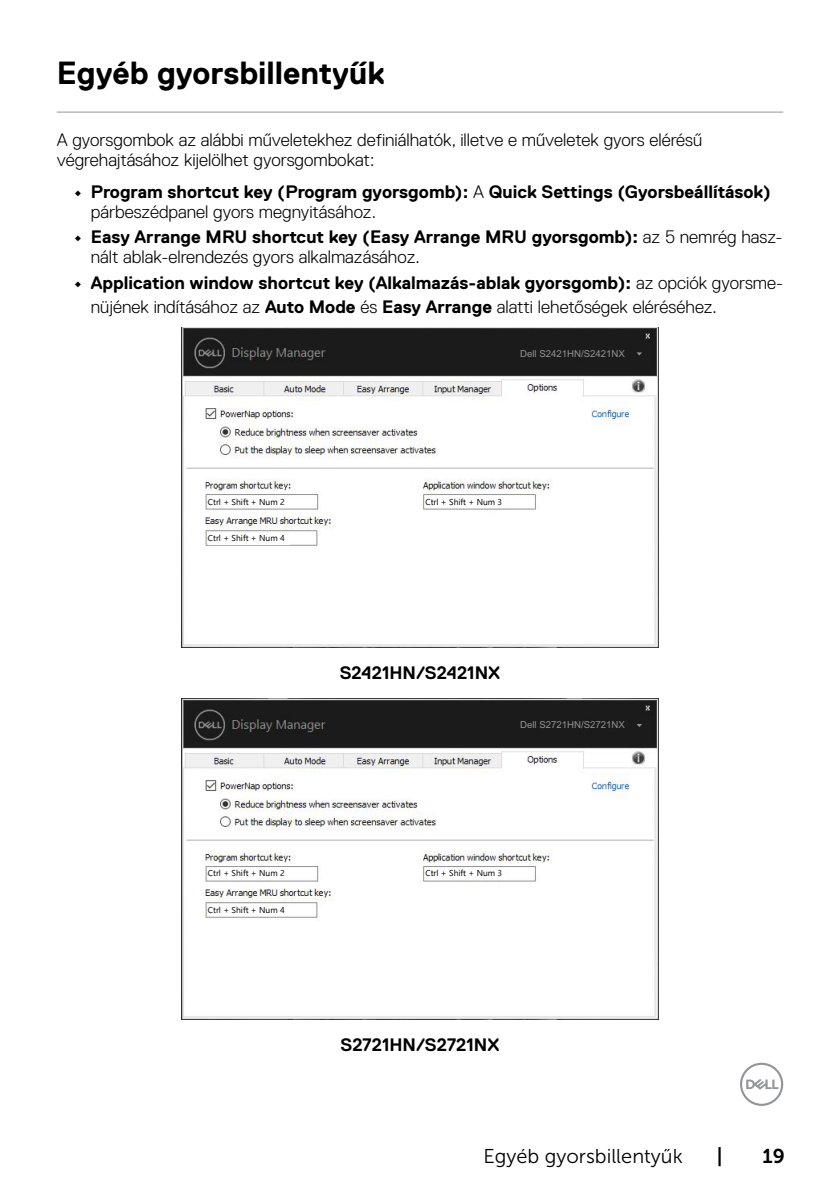
<style>
.page{position:relative;width:840px;height:1191px;background:#fff}
.page>*{position:absolute;margin:0;border:0;box-sizing:border-box;transform-origin:0 0}
.t1{font:700 32px "Dell Replica";color:#000}
.t2{font:20px "Museo Sans For Dell 300";color:#000}
.t3{font:20px "Museo Sans For Dell 700";color:#000}
.t4{font:700 18px/20px "Dell Replica";color:#000}
.t5{font:300 18px/20px "Dell Replica";color:#000}
.t6{font:9.6px "Arial";color:#939393}
.t7{font:8.6px "Ebrima";color:#000}
.s1{font-weight:300}
.s2{font-weight:700}
</style>
<div class="page">
<svg style="left:740px;top:1062px;width:42px;height:44px"></svg>
<hr style="left:57px;top:112px;width:725px;height:1px;background:#939598">
<img style="left:182px;top:327px;width:475px;height:320px">
<div style="left:540px;top:349px;width:103px;height:11px;background:#1b1b1b"></div>
<svg style="left:636px;top:352px;width:5px;height:3px"></svg>
<div style="left:208px;top:496px;width:65px;height:12px;background:#fff"></div>
<div style="left:425px;top:496px;width:82px;height:12px;background:#fff"></div>
<div style="left:208px;top:533px;width:81px;height:11px;background:#fff"></div>
<img style="left:182px;top:698px;width:475px;height:321px">
<div style="left:540px;top:720px;width:103px;height:12px;background:#1b1b1b"></div>
<div style="left:208px;top:867px;width:65px;height:12px;background:#fff"></div>
<div style="left:425px;top:867px;width:82px;height:12px;background:#fff"></div>
<div style="left:208px;top:904px;width:81px;height:12px;background:#fff"></div>
<h1 class="t1" style="left:57px;top:55px;width:329px">Egyéb gyorsbillentyűk</h1>
<p class="t5" style="left:57px;top:130px;width:646px">A gyorsgombok az alábbi műveletekhez definiálhatók, illetve e műveletek gyors elérésű végrehajtásához kijelölhet gyorsgombokat:</p>
<p class="t4" style="left:91px;top:182px;width:681px;text-indent:-17px">• Program shortcut key (Program gyorsgomb): <span class="s1">A</span> Quick Settings (Gyorsbeállítások) <span class="s1">párbeszédpanel gyors megnyitásához.</span></p>
<p class="t5" style="left:91px;top:227px;width:693px;text-indent:-17px"><span class="s2">• Easy Arrange MRU shortcut key (Easy Arrange MRU gyorsgomb):</span> az 5 nemrég hasz&shy;nált ablak-elrendezés gyors alkalmazásához.</p>
<p class="t4" style="left:91px;top:271px;width:693px;line-height:24px;text-indent:-17px">• Application window shortcut key (Alkalmazás-ablak gyorsgomb): <span class="s1">az opciók gyorsme&shy;nüjének indításához az</span> Auto Mode <span class="s1">és</span> Easy Arrange <span class="s1">alatti lehetőségek eléréséhez.</span></p>
<p class="t6" style="left:520px;top:348px;width:106px">Dell S2421HN/S2421NX</p>
<p class="t7" style="left:208px;top:495px;width:78px">Ctrl + Shift + Num 2</p>
<p class="t7" style="left:425px;top:495px;width:78px">Ctrl + Shift + Num 3</p>
<p class="t7" style="left:208px;top:532px;width:78px">Ctrl + Shift + Num 4</p>
<p class="t4" style="left:339px;top:663px;width:162px">S2421HN/S2421NX</p>
<p class="t6" style="left:520px;top:719px;width:106px">Dell S2721HN/S2721NX</p>
<p class="t7" style="left:208px;top:867px;width:78px">Ctrl + Shift + Num 2</p>
<p class="t7" style="left:425px;top:867px;width:78px">Ctrl + Shift + Num 3</p>
<p class="t7" style="left:208px;top:904px;width:78px">Ctrl + Shift + Num 4</p>
<p class="t4" style="left:340px;top:1034px;width:160px">S2721HN/S2721NX</p>
<p class="t2" style="left:483px;top:1145px;width:200px">Egyéb gyorsbillentyűk</p>
<p class="t3" style="left:716px;top:1144px;width:7px">|</p>
<p class="t3" style="left:762px;top:1144px;width:24px">19</p>
</div>
